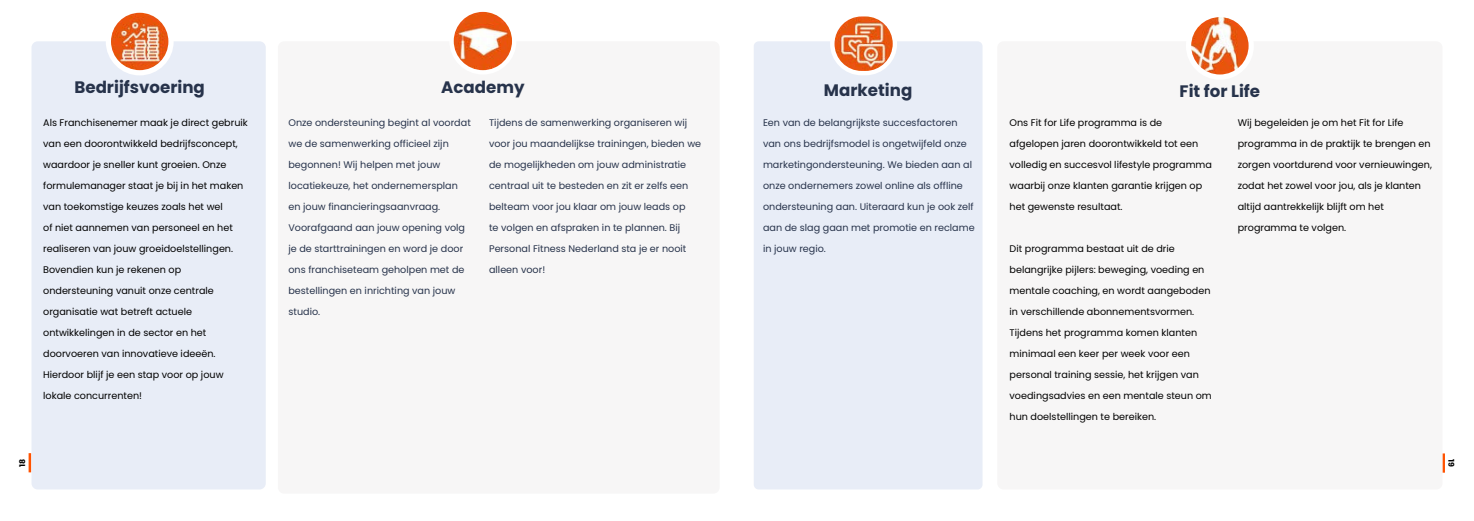
<style>
.page{position:relative;width:1474px;height:521px;background:#fff}
.page>*{position:absolute;margin:0;border:0;box-sizing:border-box;transform-origin:0 0}
.t1{font:700 16.62px "Poppins";color:#27334b}
.t2{font:9.62px/21px "Poppins";color:#000}
.t3{font:9.62px/21px "Poppins";color:#27334b}
.t4{font:700 7.88px "Poppins";color:#000}
</style>
<div class="page">
<svg style="left:29px;top:453px;width:2px;height:19px"></svg>
<hr style="left:1442px;top:453px;width:2px;height:20px;background:#ff5200">
<div style="left:278px;top:41px;width:441px;height:453px;background:#f7f6f6;border-radius:6px"></div>
<div style="left:31px;top:41px;width:235px;height:448px;background:#e8edf7;border-radius:6px"></div>
<img style="left:451px;top:10px;width:63px;height:62px;border-radius:31px">
<div style="left:449px;top:8px;width:67px;height:67px;border:4px solid #fff;border-radius:50%"></div>
<img style="left:108px;top:10px;width:63px;height:63px;border-radius:31px">
<div style="left:106px;top:8px;width:68px;height:67px;border:5px solid #fff;border-radius:50%"></div>
<div style="left:997px;top:41px;width:445px;height:448px;background:#f7f6f6;border-radius:6px"></div>
<img style="left:1188px;top:14px;width:63px;height:63px;border-radius:31px">
<div style="left:1185px;top:12px;width:68px;height:68px;border:5px solid #fff;border-radius:50%"></div>
<div style="left:753px;top:41px;width:229px;height:448px;background:#e8edf7;border-radius:5px"></div>
<img style="left:835px;top:17px;width:57px;height:53px">
<div style="left:830px;top:12px;width:67px;height:63px;border:4px solid #fff;border-radius:29px"></div>
<h1 class="t1" style="left:74px;top:77px;width:132px">Bedrijfsvoering</h1>
<h1 class="t1" style="left:441px;top:77px;width:85px">Academy</h1>
<p class="t3" style="left:489px;top:112px;width:214px">Tijdens de samenwerking organiseren wij voor jou maandelijkse trainingen, bieden we de mogelijkheden om jouw administratie centraal uit te besteden en zit er zelfs een belteam voor jou klaar om jouw leads op<br>te volgen en afspraken in te plannen. Bij Personal Fitness Nederland sta je er nooit alleen voor!</p>
<p class="t2" style="left:1237px;top:112px;width:196px">Wij begeleiden je om het Fit for Life programma in de praktijk te brengen en zorgen voortdurend voor vernieuwingen, zodat het zowel voor jou, als je klanten altijd aantrekkelijk blijft om het programma te volgen.</p>
<h1 class="t1" style="left:824px;top:80px;width:90px">Marketing</h1>
<h1 class="t1" style="left:1179px;top:81px;width:82px">Fit for Life</h1>
<p class="t2" style="left:1009px;top:112px;width:204px">Ons Fit for Life programma is de afgelopen jaren doorontwikkeld tot een volledig en succesvol lifestyle programma waarbij onze klanten garantie krijgen op het gewenste resultaat.</p>
<p class="t2" style="left:1009px;top:238px;width:204px">Dit programma bestaat uit de drie belangrijke pijlers: beweging, voeding en mentale coaching, en wordt aangeboden in verschillende abonnementsvormen.<br>Tijdens het programma komen klanten minimaal een keer per week voor een personal training sessie, het krijgen van voedingsadvies en een mentale steun om hun doelstellingen te bereiken.</p>
<p class="t3" style="left:763px;top:112px;width:213px">Een van de belangrijkste succesfactoren van ons bedrijfsmodel is ongetwijfeld onze marketingondersteuning. We bieden aan al onze ondernemers zowel online als offline ondersteuning aan. Uiteraard kun je ook zelf aan de slag gaan met promotie en reclame in jouw regio.</p>
<p class="t2" style="left:43px;top:112px;width:206px">Als Franchisenemer maak je direct gebruik van een doorontwikkeld bedrijfsconcept, waardoor je sneller kunt groeien. Onze formulemanager staat je bij in het maken van toekomstige keuzes zoals het wel<br>of niet aannemen van personeel en het realiseren van jouw groeidoelstellingen.<br>Bovendien kun je rekenen op ondersteuning vanuit onze centrale organisatie wat betreft actuele ontwikkelingen in de sector en het doorvoeren van innovatieve ideeën.<br>Hierdoor blijf je een stap voor op jouw lokale concurrenten!</p>
<p class="t3" style="left:288px;top:112px;width:184px">Onze ondersteuning begint al voordat we de samenwerking officieel zijn begonnen! Wij helpen met jouw locatiekeuze, het ondernemersplan en jouw financieringsaanvraag.<br>Voorafgaand aan jouw opening volg je de starttrainingen en word je door ons franchiseteam geholpen met de bestellingen en inrichting van jouw studio.</p>
<p class="t4" style="left:18px;top:467px;width:10px;rotate:-90deg">18</p>
<p class="t4" style="left:1455px;top:459px;width:9px;rotate:90deg">19</p>
</div>
